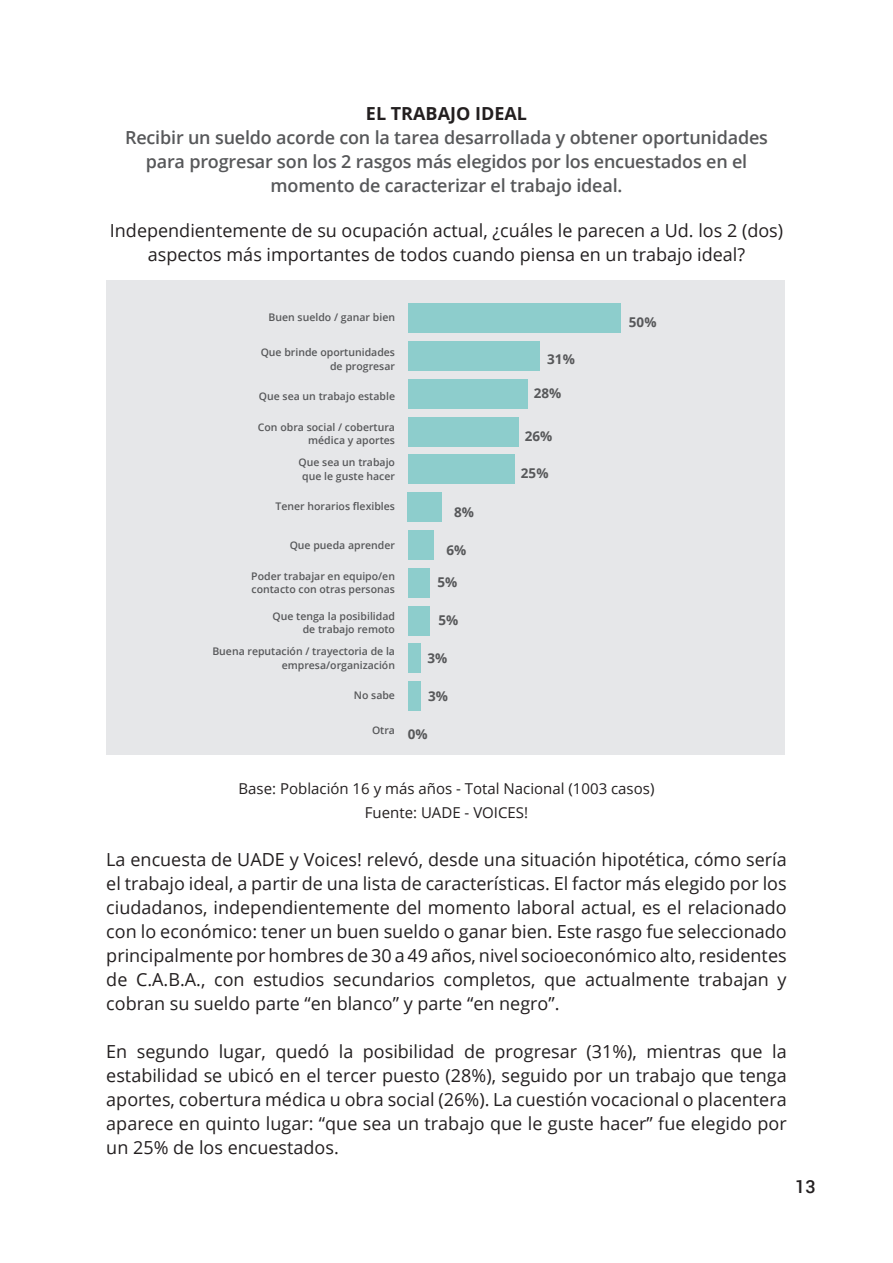
<style>
.page{position:relative;width:893px;height:1263px;background:#fff}
.page>*{position:absolute;margin:0;border:0;box-sizing:border-box;transform-origin:0 0}
.text_base{font:18px/24px "Open Sans";color:#231f20;text-align:justify}
.OPINIÓN{font:600 18px/24px "Open Sans";letter-spacing:-.01em;color:#57585a;text-align:center}
.PREGUNTA{font:18px/24px "Open Sans";color:#231f20;text-align:center}
.TIT3{font:700 18px "Open Sans";color:#231f20}
.t1{font:500 18px "Roboto";color:#231f20}
.BASE_GRAF{font:15px/24px "Open Sans";color:#231f20;text-align:center}
.t2{font:700 13.5px "Open Sans";color:#57585a}
.t3{font:600 10.5px/13.5px "Open Sans";color:#57585a;text-align:right}
</style>
<div class="page">
<div style="left:106px;top:281px;width:679px;height:474px;background:#e6e7e9"></div>
<div style="left:408px;top:303px;width:213px;height:30px;background:#8dcdcc"></div>
<div style="left:408px;top:341px;width:132px;height:30px;background:#8dcdcc"></div>
<div style="left:408px;top:379px;width:119px;height:30px;background:#8dcdcc"></div>
<div style="left:408px;top:568px;width:21px;height:30px;background:#8dcdcc"></div>
<div style="left:408px;top:606px;width:21px;height:29px;background:#8dcdcc"></div>
<div style="left:408px;top:643px;width:13px;height:30px;background:#8dcdcc"></div>
<div style="left:408px;top:681px;width:13px;height:30px;background:#8dcdcc"></div>
<div style="left:408px;top:417px;width:110px;height:29px;background:#8dcdcc"></div>
<div style="left:408px;top:454px;width:106px;height:30px;background:#8dcdcc"></div>
<div style="left:408px;top:492px;width:34px;height:30px;background:#8dcdcc"></div>
<div style="left:408px;top:530px;width:25px;height:30px;background:#8dcdcc"></div>
<p class="TIT3" style="left:366px;top:101px;width:163px">EL TRABAJO IDEAL</p>
<p class="OPINIÓN" style="left:125px;top:125px;width:644px">Recibir un sueldo acorde con la tarea desarrollada y obtener oportunidades para progresar son los 2 rasgos más elegidos por los encuestados en el momento de caracterizar el trabajo ideal.</p>
<p class="PREGUNTA" style="left:110px;top:218px;width:675px">Independientemente de su ocupación actual, ¿cuáles le parecen a Ud. los 2 (dos) aspectos más importantes de todos cuando piensa en un trabajo ideal?</p>
<p class="t3" style="left:269px;top:311px;width:128px">Buen sueldo / ganar bien</p>
<p class="t3" style="left:261px;top:345px;width:136px">Que brinde oportunidades de progresar</p>
<p class="t3" style="left:259px;top:389px;width:138px">Que sea un trabajo estable</p>
<p class="t3" style="left:258px;top:420px;width:139px">Con obra social / cobertura médica y aportes</p>
<p class="t3" style="left:299px;top:455px;width:98px;text-align:center">Que sea un trabajo que le guste hacer</p>
<p class="t3" style="left:276px;top:499px;width:121px">Tener horarios flexibles</p>
<p class="t3" style="left:290px;top:538px;width:107px">Que pueda aprender</p>
<p class="t3" style="left:251px;top:569px;width:145px;text-align:left">Poder trabajar en equipo/en contacto con otras personas</p>
<p class="t3" style="left:273px;top:609px;width:124px">Que tenga la posibilidad de trabajo remoto</p>
<p class="t3" style="left:212px;top:644px;width:184px">Buena reputación / trayectoria de la empresa/organización</p>
<p class="t3" style="left:354px;top:688px;width:43px">No sabe</p>
<p class="t3" style="left:372px;top:723px;width:25px">Otra</p>
<p class="t2" style="left:454px;top:503px;width:21px">8%</p>
<p class="t2" style="left:446px;top:541px;width:21px">6%</p>
<p class="t2" style="left:438px;top:573px;width:21px">5%</p>
<p class="t2" style="left:438px;top:611px;width:21px">5%</p>
<p class="t2" style="left:427px;top:649px;width:21px">3%</p>
<p class="t2" style="left:428px;top:686px;width:21px">3%</p>
<p class="t2" style="left:408px;top:724px;width:21px">0%</p>
<p class="t2" style="left:547px;top:350px;width:29px">31%</p>
<p class="t2" style="left:534px;top:384px;width:29px">28%</p>
<p class="t2" style="left:525px;top:426px;width:29px">26%</p>
<p class="t2" style="left:521px;top:463px;width:29px">25%</p>
<p class="t2" style="left:629px;top:312px;width:29px">50%</p>
<p class="BASE_GRAF" style="left:239px;top:776px;width:417px">Base: Población 16 y más años - Total Nacional (1003 casos)<br>Fuente: UADE - VOICES!</p>
<p class="text_base" style="left:106px;top:847px;width:682px">La encuesta de UADE y Voices! relevó, desde una situación hipotética, cómo sería el trabajo ideal, a partir de una lista de características. El factor más elegido por los ciudadanos, independientemente del momento laboral actual, es el relacionado con lo económico: tener un buen sueldo o ganar bien. Este rasgo fue seleccionado principalmente por hombres de 30 a 49 años, nivel socioeconómico alto, residentes de C.A.B.A., con estudios secundarios completos, que actualmente trabajan y cobran su sueldo parte “en blanco” y parte “en negro”.</p>
<p class="text_base" style="left:106px;top:1039px;width:682px">En segundo lugar, quedó la posibilidad de progresar (31%), mientras que la estabilidad se ubicó en el tercer puesto (28%), seguido por un trabajo que tenga aportes, cobertura médica u obra social (26%). La cuestión vocacional o placentera aparece en quinto lugar: “que sea un trabajo que le guste hacer” fue elegido por un 25% de los encuestados.</p>
<p class="t1" style="left:795px;top:1173px;width:22px">13</p>
</div>
